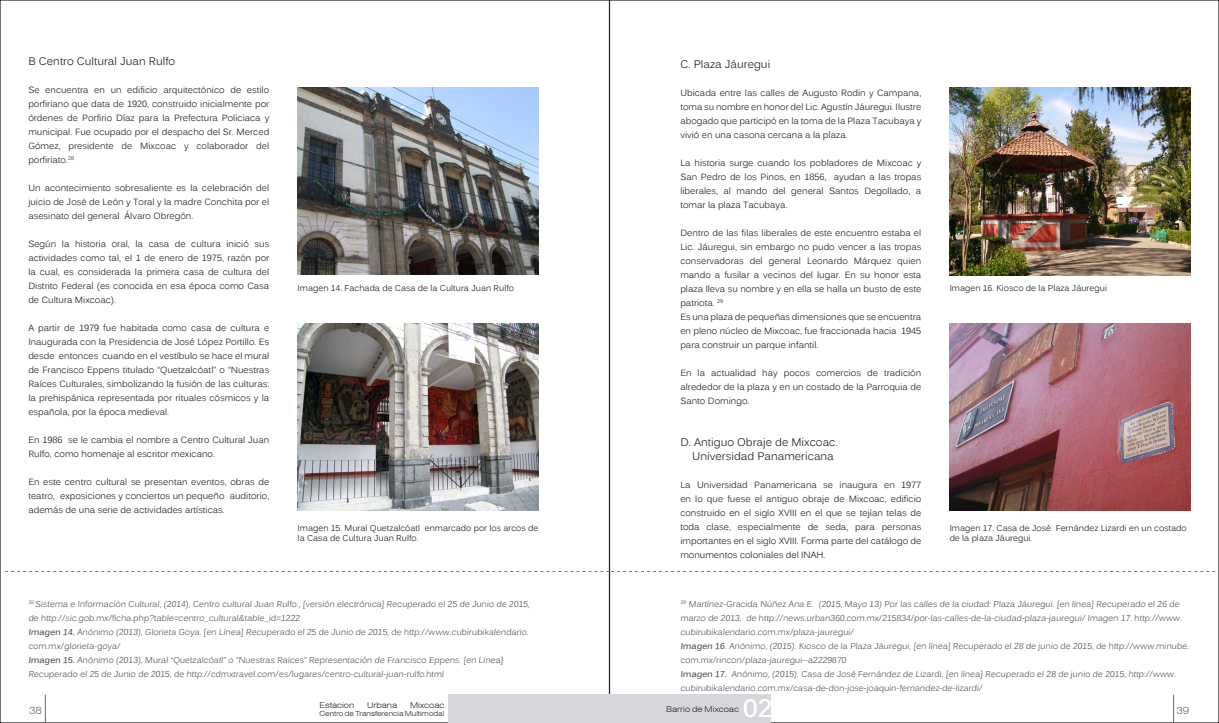
<style>
.page{position:relative;width:1219px;height:723px;background:#fff}
.page>*{position:absolute;margin:0;border:0;box-sizing:border-box;transform-origin:0 0}
.t1{font:700 25px "Kalinga";color:#fff}
.t2{font:11px/14px "Kalinga";color:#231f20}
.t3{font:300 expanded 10px "Swiss 721 BT";color:#67676a}
.t4{font:9px/14px "Kalinga";color:#231f20;text-align:justify}
.t5{font:8.5px/14px "Kalinga";color:#575958}
.t6{font:8.5px/10.2px "Kalinga";color:#231f20}
.t7{font:300 expanded 8px "Swiss 721 BT";color:#231f20}
.t8{font:300 expanded 7px "Swiss 721 BT";color:#231f20}
.s1{font-weight:700}
</style>
<div class="page">
<img style="left:298px;top:323px;width:241px;height:188px">
<img style="left:298px;top:87px;width:241px;height:188px">
<img style="left:950px;top:323px;width:241px;height:188px">
<img style="left:950px;top:87px;width:241px;height:188px">
<svg style="left:45px;top:694px;width:1px;height:29px"></svg>
<svg style="left:1173px;top:694px;width:1px;height:29px"></svg>
<svg style="left:5px;top:571px;width:1210px;height:1px"></svg>
<div style="left:609px;top:694px;width:162px;height:29px;background:#d8d6db"></div>
<div style="left:448px;top:694px;width:161px;height:29px;background:#d8d6db"></div>
<p class="t2" style="left:28px;top:55px;width:148px">B Centro Cultural Juan Rulfo</p>
<p class="t4" style="left:28px;top:84px;width:242px">Se encuentra en un edificio arquitectónico de estilo porfiriano que data de 1920, construido inicialmente por órdenes de Porfirio Díaz para la Prefectura Policiaca y municipal. Fue ocupado por el despacho del Sr. Merced Gómez, presidente de Mixcoac y colaborador del porfiriato.<sup>28</sup></p>
<p class="t4" style="left:28px;top:182px;width:242px">Un acontecimiento sobresaliente es la celebración del juicio de José de León y Toral y la madre Conchita por el asesinato del general Álvaro Obregón.</p>
<p class="t4" style="left:28px;top:238px;width:242px">Según la historia oral, la casa de cultura inició sus actividades como tal, el 1 de enero de 1975, razón por la cual, es considerada la primera casa de cultura del Distrito Federal (es conocida en esa época como Casa de Cultura Mixcoac).</p>
<p class="t4" style="left:28px;top:322px;width:242px">A partir de 1979 fue habitada como casa de cultura e Inaugurada con la Presidencia de José López Portillo. Es desde entonces cuando en el vestíbulo se hace el mural de Francisco Eppens titulado “Quetzalcóatl” o “Nuestras Raíces Culturales, simbolizando la fusión de las culturas: la prehispánica representada por rituales cósmicos y la española, por la época medieval.</p>
<p class="t4" style="left:28px;top:434px;width:242px">En 1986 se le cambia el nombre a Centro Cultural Juan<br>Rulfo, como homenaje al escritor mexicano.</p>
<p class="t4" style="left:28px;top:476px;width:242px">En este centro cultural se presentan eventos, obras de teatro, exposiciones y conciertos un pequeño auditorio, además de una serie de actividades artísticas.</p>
<p class="t2" style="left:680px;top:58px;width:91px">C. Plaza Jáuregui</p>
<p class="t4" style="left:680px;top:87px;width:242px">Ubicada entre las calles de Augusto Rodin y Campana, toma su nombre en honor del Lic. Agustín Jáuregui. Ilustre abogado que participó en la toma de la Plaza Tacubaya y vivió en una casona cercana a la plaza.</p>
<p class="t4" style="left:680px;top:157px;width:242px">La historia surge cuando los pobladores de Mixcoac y San Pedro de los Pinos, en 1856, ayudan a las tropas liberales, al mando del general Santos Degollado, a tomar la plaza Tacubaya.</p>
<p class="t4" style="left:680px;top:227px;width:242px;text-align:left">Dentro de las filas liberales de este encuentro estaba el Lic. Jáuregui, sin embargo no pudo vencer a las tropas conservadoras del general Leonardo Márquez quien mando a fusilar a vecinos del lugar. En su honor esta plaza lleva su nombre y en ella se halla un busto de este patriota. <sup>29<br></sup>Es una plaza de pequeñas dimensiones que se encuentra en pleno núcleo de Mixcoac, fue fraccionada hacia 1945 para construir un parque infantil.</p>
<p class="t4" style="left:680px;top:367px;width:242px">En la actualidad hay pocos comercios de tradición alrededor de la plaza y en un costado de la Parroquia de Santo Domingo.</p>
<p class="t2" style="left:692px;top:436px;width:147px;text-indent:-12px">D. Antiguo Obraje de Mixcoac.<br>Universidad Panamericana</p>
<p class="t4" style="left:680px;top:479px;width:242px">La Universidad Panamericana se inaugura en 1977 en lo que fuese el antiguo obraje de Mixcoac, edificio construido en el siglo XVIII en el que se tejían telas de toda clase, especialmente de seda, para personas importantes en el siglo XVIII. Forma parte del catálogo de monumentos coloniales del INAH.</p>
<p class="t6" style="left:298px;top:283px;width:218px">Imagen 14. Fachada de Casa de la Cultura Juan Rulfo</p>
<p class="t6" style="left:950px;top:284px;width:159px">Imagen 16. Kiosco de la Plaza Jáuregui</p>
<p class="t6" style="left:298px;top:523px;width:242px">Imagen 15. Mural Quetzalcóatl enmarcado por los arcos de la Casa de Cultura Juan Rulfo.</p>
<p class="t6" style="left:950px;top:523px;width:239px">Imagen 17. Casa de José Fernández Lizardi en un costado de la plaza Jáuregui.</p>
<p class="t5" style="left:28px;top:598px;width:504px"><sup>28</sup> Sistema e Información Cultural, (2014), Centro cultural Juan Rulfo., [versión electrónica] Recuperado el 25 de Junio de 2015, de http://sic.gob.mx/ficha.php?table=centro_cultural&amp;table_id=1222<br><span class="s1">Imagen 14.</span> Anónimo (2013), Glorieta Goya. [en Línea] Recuperado el 25 de Junio de 2015, de http://www.cubirubikalendario. com.mx/glorieta-goya/<br><span class="s1">Imagen 15.</span> Anónimo (2013), Mural “Quetzalcóatl” o “Nuestras Raíces” Representación de Francisco Eppens. [en Línea] Recuperado el 25 de Junio de 2015, de http://cdmxtravel.com/es/lugares/centro-cultural-juan-rulfo.html</p>
<p class="t5" style="left:680px;top:598px;width:511px"><sup>29</sup> Martínez-Gracida Núñez Ana E. (2015, Mayo 13) Por las calles de la ciudad: Plaza Jáuregui. [en línea] Recuperado el 26 de marzo de 2013, de http://news.urban360.com.mx/215834/por-las-calles-de-la-ciudad-plaza-jauregui/ Imagen 17. http://www. cubirubikalendario.com.mx/plaza-jauregui/<br><span class="s1">Imagen 16</span>. Anónimo, (2015). Kiosco de la Plaza Jáuregui, [en línea] Recuperado el 28 de junio de 2015, de http://www.minube. com.mx/rincon/plaza-jauregui--a2229870<br><span class="s1">Imagen 17.</span> Anónimo, (2015). Casa de José Fernández de Lizardi, [en línea] Recuperado el 28 de junio de 2015, http://www. cubirubikalendario.com.mx/casa-de-don-jose-joaquin-fernandez-de-lizardi/</p>
<p class="t3" style="left:29px;top:704px;width:14px">38</p>
<p class="t7" style="left:666px;top:704px;width:74px">Barrio de Mixcoac</p>
<h1 class="t1" style="left:743px;top:692px;width:31px">02</h1>
<p class="t3" style="left:1176px;top:705px;width:14px">39</p>
<p class="t7" style="left:320px;top:700px;width:36px">Estacion</p>
<p class="t7" style="left:367px;top:700px;width:32px">Urbana</p>
<p class="t7" style="left:410px;top:700px;width:36px">Mixcoac</p>
<p class="t8" style="left:320px;top:709px;width:126px">Centro de Transferencia Multimodal</p>
</div>
